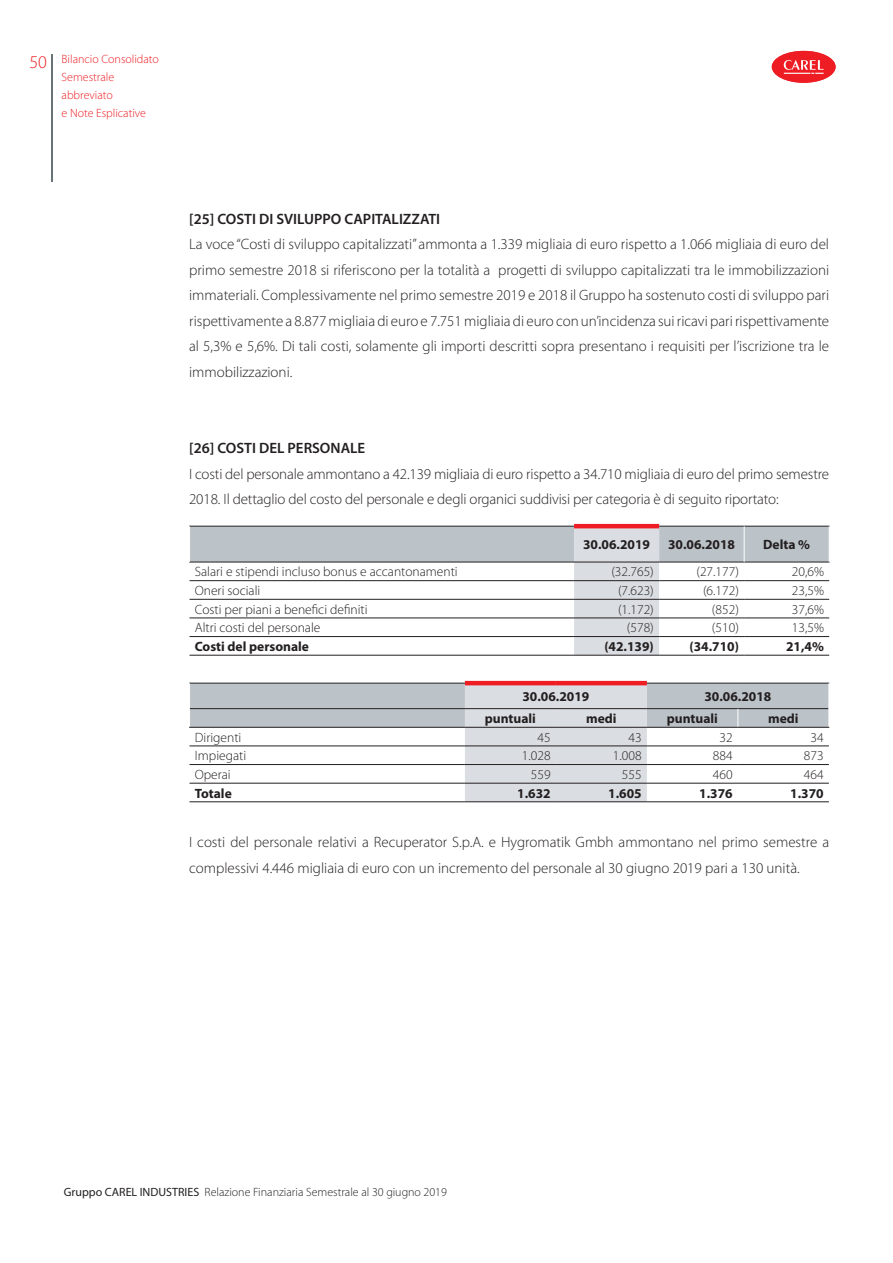
<style>
.page{position:relative;width:893px;height:1263px;background:#fff}
.page>*{position:absolute;margin:0;border:0;box-sizing:border-box;transform-origin:0 0}
.t1{font:300 18px "Myriad Pro";color:#ee1d23}
.testo{font:300 15px/25.5px "Myriad Pro";color:#231f20}
.titolino{font:600 15px "Myriad Pro";color:#231f20}
.testo_tabella{font:300 13.5px "Myriad Pro";color:#231f20}
.intestazione_tabella{font:700 13.5px "Myriad Pro";color:#231f20}
.testo_tabella_grasse{font:700 13.5px "Myriad Pro";color:#231f20}
.testo_tabella-2{font:700 13.5px "Myriad Pro";color:#231f20}
.t2{font:300 12px "Myriad Pro";color:#231f20}
.t3{font:300 12px/18px "Myriad Pro";color:#ee1d23}
.s1{font-weight:400}
</style>
<div class="page">
<hr style="left:52px;top:54px;width:1px;height:128px;background:#687379">
<div style="left:772px;top:51px;width:64px;height:32px;background:#ee1d23;border-radius:50%"></div>
<svg style="left:784px;top:60px;width:40px;height:14px"></svg>
<svg style="left:190px;top:527px;width:639px;height:128px"></svg>
<hr style="left:574px;top:580px;width:85px;height:1px;background:#231f20">
<hr style="left:574px;top:655px;width:85px;height:1px;background:#231f20">
<hr style="left:574px;top:524px;width:85px;height:4px;background:#ee1d23">
<hr style="left:574px;top:562px;width:85px;height:1px;background:#231f20">
<hr style="left:190px;top:580px;width:384px;height:1px;background:#231f20">
<hr style="left:659px;top:580px;width:85px;height:1px;background:#231f20">
<hr style="left:744px;top:580px;width:85px;height:1px;background:#231f20">
<hr style="left:190px;top:599px;width:384px;height:1px;background:#231f20">
<hr style="left:574px;top:599px;width:85px;height:1px;background:#231f20">
<hr style="left:659px;top:599px;width:85px;height:1px;background:#231f20">
<hr style="left:744px;top:599px;width:85px;height:1px;background:#231f20">
<hr style="left:190px;top:618px;width:384px;height:1px;background:#231f20">
<hr style="left:574px;top:618px;width:85px;height:1px;background:#231f20">
<hr style="left:659px;top:618px;width:85px;height:1px;background:#231f20">
<hr style="left:744px;top:618px;width:85px;height:1px;background:#231f20">
<hr style="left:190px;top:636px;width:384px;height:1px;background:#231f20">
<hr style="left:574px;top:636px;width:85px;height:1px;background:#231f20">
<hr style="left:659px;top:636px;width:85px;height:1px;background:#231f20">
<hr style="left:744px;top:636px;width:85px;height:1px;background:#231f20">
<hr style="left:190px;top:655px;width:384px;height:1px;background:#231f20">
<hr style="left:659px;top:655px;width:85px;height:1px;background:#231f20">
<hr style="left:744px;top:655px;width:85px;height:1px;background:#231f20">
<hr style="left:189px;top:526px;width:385px;height:1px;background:#231f20">
<hr style="left:659px;top:526px;width:85px;height:1px;background:#231f20">
<hr style="left:744px;top:526px;width:86px;height:1px;background:#231f20">
<hr style="left:189px;top:562px;width:385px;height:1px;background:#231f20">
<hr style="left:659px;top:562px;width:85px;height:1px;background:#231f20">
<hr style="left:744px;top:562px;width:86px;height:1px;background:#231f20">
<hr style="left:189px;top:526px;width:1px;height:36px;background:#fff">
<hr style="left:744px;top:526px;width:1px;height:36px;background:#fff">
<hr style="left:829px;top:526px;width:1px;height:36px;background:#fff">
<hr style="left:465px;top:681px;width:91px;height:4px;background:#ee1d23">
<hr style="left:556px;top:681px;width:91px;height:4px;background:#ee1d23">
<svg style="left:189px;top:683px;width:640px;height:119px"></svg>
<p class="t1" style="left:29px;top:51px;width:19px">50</p>
<p class="t3" style="left:62px;top:50px;width:99px">Bilancio Consolidato<br>Semestrale abbreviato<br>e Note Esplicative</p>
<p class="titolino" style="left:189px;top:209px;width:253px">[25] COSTI DI SVILUPPO CAPITALIZZATI</p>
<p class="testo" style="left:189px;top:231px;width:642px;text-align:justify">La voce “Costi di sviluppo capitalizzati” ammonta a 1.339 migliaia di euro rispetto a 1.066 migliaia di euro del primo semestre 2018 si riferiscono per la totalità a progetti di sviluppo capitalizzati tra le immobilizzazioni immateriali. Complessivamente nel primo semestre 2019 e 2018 il Gruppo ha sostenuto costi di sviluppo pari rispettivamente a 8.877 migliaia di euro e 7.751 migliaia di euro con un’incidenza sui ricavi pari rispettivamente al 5,3% e 5,6%. Di tali costi, solamente gli importi descritti sopra presentano i requisiti per l’iscrizione tra le immobilizzazioni.</p>
<p class="titolino" style="left:189px;top:439px;width:178px">[26] COSTI DEL PERSONALE</p>
<p class="testo" style="left:189px;top:461px;width:642px">I costi del personale ammontano a 42.139 migliaia di euro rispetto a 34.710 migliaia di euro del primo semestre<br>2018. Il dettaglio del costo del personale e degli organici suddivisi per categoria è di seguito riportato:</p>
<p class="intestazione_tabella" style="left:583px;top:536px;width:68px">30.06.2019</p>
<p class="intestazione_tabella" style="left:668px;top:536px;width:68px">30.06.2018</p>
<p class="intestazione_tabella" style="left:763px;top:536px;width:48px">Delta %</p>
<p class="testo_tabella" style="left:195px;top:564px;width:264px">Salari e stipendi incluso bonus e accantonamenti</p>
<p class="testo_tabella" style="left:611px;top:564px;width:44px">(32.765)</p>
<p class="testo_tabella" style="left:696px;top:564px;width:44px">(27.177)</p>
<p class="testo_tabella" style="left:792px;top:564px;width:34px">20,6%</p>
<p class="testo_tabella" style="left:195px;top:582px;width:67px">Oneri sociali</p>
<p class="testo_tabella" style="left:618px;top:582px;width:37px">(7.623)</p>
<p class="testo_tabella" style="left:703px;top:582px;width:37px">(6.172)</p>
<p class="testo_tabella" style="left:792px;top:582px;width:34px">23,5%</p>
<p class="testo_tabella" style="left:195px;top:601px;width:174px">Costi per piani a benefici definiti</p>
<p class="testo_tabella" style="left:618px;top:601px;width:37px">(1.172)</p>
<p class="testo_tabella" style="left:712px;top:601px;width:28px">(852)</p>
<p class="testo_tabella" style="left:792px;top:601px;width:34px">37,6%</p>
<p class="testo_tabella" style="left:195px;top:620px;width:127px">Altri costi del personale</p>
<p class="testo_tabella" style="left:627px;top:620px;width:28px">(578)</p>
<p class="testo_tabella" style="left:712px;top:620px;width:28px">(510)</p>
<p class="testo_tabella" style="left:792px;top:620px;width:34px">13,5%</p>
<p class="testo_tabella_grasse" style="left:195px;top:638px;width:116px">Costi del personale</p>
<p class="testo_tabella_grasse" style="left:604px;top:638px;width:51px">(42.139)</p>
<p class="testo_tabella_grasse" style="left:689px;top:638px;width:51px">(34.710)</p>
<p class="testo_tabella_grasse" style="left:786px;top:638px;width:39px">21,4%</p>
<p class="intestazione_tabella" style="left:522px;top:688px;width:68px">30.06.2019</p>
<p class="intestazione_tabella" style="left:704px;top:688px;width:68px">30.06.2018</p>
<p class="intestazione_tabella" style="left:485px;top:710px;width:53px">puntuali</p>
<p class="intestazione_tabella" style="left:586px;top:710px;width:32px">medi</p>
<p class="intestazione_tabella" style="left:667px;top:710px;width:53px">puntuali</p>
<p class="intestazione_tabella" style="left:768px;top:710px;width:32px">medi</p>
<p class="testo_tabella" style="left:195px;top:729px;width:48px">Dirigenti</p>
<p class="testo_tabella" style="left:537px;top:729px;width:15px">45</p>
<p class="testo_tabella" style="left:628px;top:729px;width:15px">43</p>
<p class="testo_tabella" style="left:719px;top:729px;width:15px">32</p>
<p class="testo_tabella" style="left:810px;top:729px;width:15px">34</p>
<p class="testo_tabella" style="left:195px;top:748px;width:53px">Impiegati</p>
<p class="testo_tabella" style="left:522px;top:748px;width:30px">1.028</p>
<p class="testo_tabella" style="left:613px;top:748px;width:30px">1.008</p>
<p class="testo_tabella" style="left:713px;top:748px;width:21px">884</p>
<p class="testo_tabella" style="left:804px;top:748px;width:21px">873</p>
<p class="testo_tabella" style="left:195px;top:766px;width:37px">Operai</p>
<p class="testo_tabella" style="left:531px;top:766px;width:21px">559</p>
<p class="testo_tabella" style="left:622px;top:766px;width:21px">555</p>
<p class="testo_tabella" style="left:713px;top:766px;width:21px">460</p>
<p class="testo_tabella" style="left:804px;top:766px;width:21px">464</p>
<p class="testo_tabella-2" style="left:195px;top:784px;width:39px">Totale</p>
<p class="testo_tabella-2" style="left:517px;top:784px;width:35px">1.632</p>
<p class="testo_tabella-2" style="left:608px;top:784px;width:35px">1.605</p>
<p class="testo_tabella-2" style="left:699px;top:784px;width:35px">1.376</p>
<p class="testo_tabella-2" style="left:790px;top:784px;width:35px">1.370</p>
<p class="testo" style="left:189px;top:829px;width:641px">I costi del personale relativi a Recuperator S.p.A. e Hygromatik Gmbh ammontano nel primo semestre a complessivi 4.446 migliaia di euro con un incremento del personale al 30 giugno 2019 pari a 130 unità.</p>
<p class="t2" style="left:64px;top:1184px;width:385px"><span class="s1">Gruppo CAREL INDUSTRIES</span> Relazione Finanziaria Semestrale al 30 giugno 2019</p>
</div>
